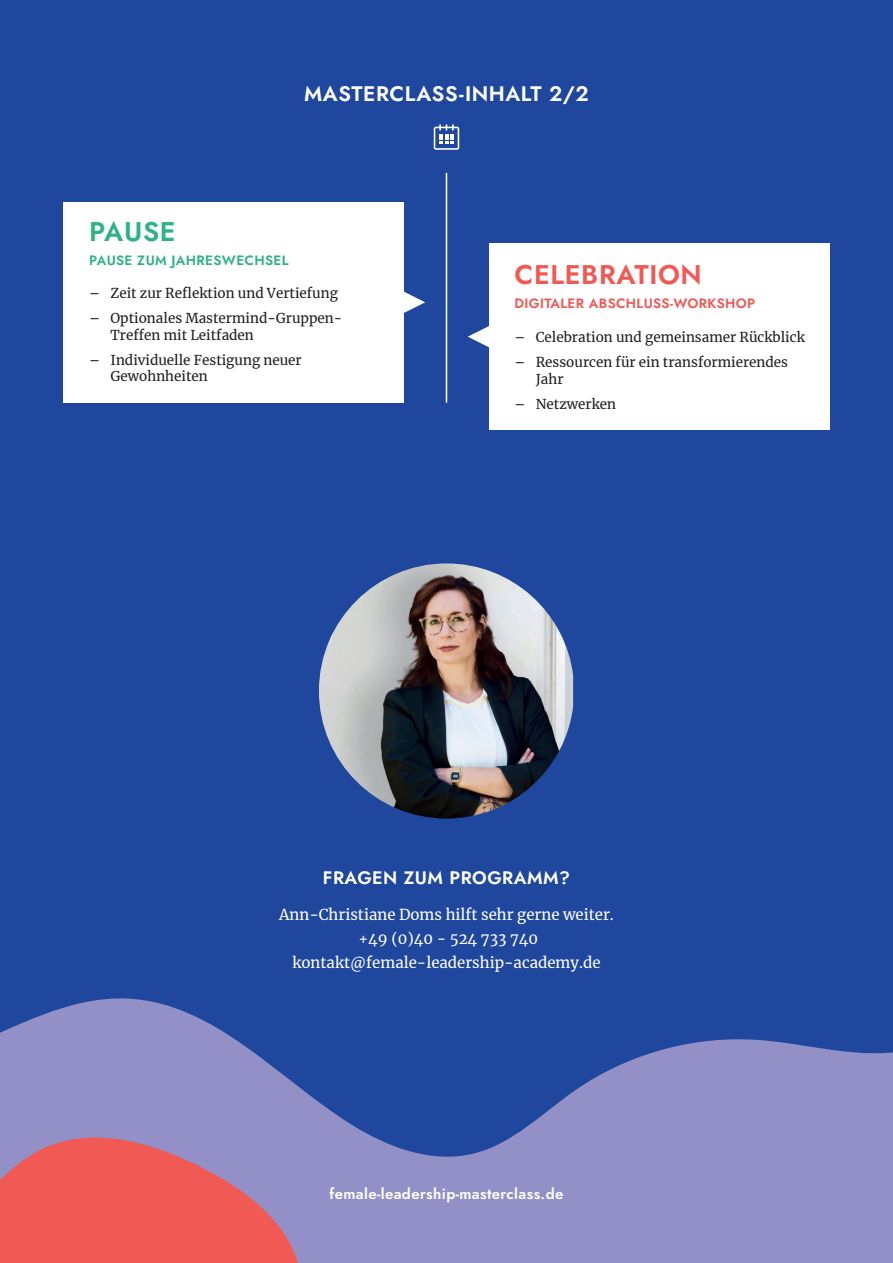
<style>
.page{position:relative;width:893px;height:1263px;background:#1f479d}
.page>*{position:absolute;margin:0;border:0;box-sizing:border-box;transform-origin:0 0}
.t1{font:600 27px "Jost";letter-spacing:.025em;color:#f05954}
.t2{font:600 27px "Jost";letter-spacing:.025em;color:#30b188}
.t3{font:600 21px "Jost";letter-spacing:.025em;color:#fff}
.t4{font:600 18px "Jost";letter-spacing:.025em;color:#fff}
.t5{font:15px/24px "Merriweather";color:#fff;text-align:center}
.t6{font:600 15px "Jost";letter-spacing:.025em;color:#fff}
.t7{font:13.5px/16.5px "Merriweather";color:#231f20}
.t8{font:600 13.5px "Jost";letter-spacing:.025em;color:#f05954}
.t9{font:600 13.5px "Jost";letter-spacing:.025em;color:#30b188}
</style>
<div class="page">
<svg style="left:0;top:998px;width:893px;height:265px;fill:#9290c6"></svg>
<svg style="left:0;top:1125px;width:310px;height:138px;background:#d26a78"></svg>
<div style="left:64px;top:202px;width:340px;height:201px;background:#fff"></div>
<svg style="left:404px;top:291px;width:21px;height:22px"></svg>
<div style="left:489px;top:243px;width:340px;height:187px;background:#fff"></div>
<svg style="left:468px;top:326px;width:21px;height:22px"></svg>
<hr style="left:446px;top:173px;width:1px;height:230px;background:#fff">
<svg style="left:434px;top:124px;width:25px;height:26px"></svg>
<img style="left:319px;top:563px;width:254px;height:256px">
<h2 class="t3" style="left:304px;top:80px;width:286px">MASTERCLASS-INHALT 2/2</h2>
<h1 class="t2" style="left:89px;top:214px;width:88px">PAUSE</h1>
<p class="t9" style="left:89px;top:252px;width:201px">PAUSE ZUM JAHRESWECHSEL</p>
<p class="t7" style="left:89px;top:285px;width:250px">– Zeit zur Reflektion und Vertiefung</p>
<p class="t7" style="left:111px;top:310px;width:233px;text-indent:-21px">– Optionales Mastermind-Gruppen-<br>Treffen mit Leitfaden</p>
<p class="t7" style="left:111px;top:351px;width:193px;text-indent:-21px">– Individuelle Festigung neuer<br>Gewohnheiten</p>
<h1 class="t1" style="left:514px;top:256px;width:189px">CELEBRATION</h1>
<p class="t8" style="left:514px;top:294px;width:242px">DIGITALER ABSCHLUSS-WORKSHOP</p>
<p class="t7" style="left:514px;top:329px;width:292px">– Celebration und gemeinsamer Rückblick</p>
<p class="t7" style="left:536px;top:354px;width:254px;text-indent:-21px">– Ressourcen für ein transformierendes<br>Jahr</p>
<p class="t7" style="left:514px;top:395px;width:103px">– Netzwerken</p>
<h3 class="t4" style="left:323px;top:866px;width:249px">FRAGEN ZUM PROGRAMM?</h3>
<p class="t5" style="left:279px;top:902px;width:336px">Ann-Christiane Doms hilft sehr gerne weiter. +49 (0)40 - 524 733 740 kontakt@female-leadership-academy.de</p>
<p class="t6" style="left:330px;top:1184px;width:235px">female-leadership-masterclass.de</p>
</div>
